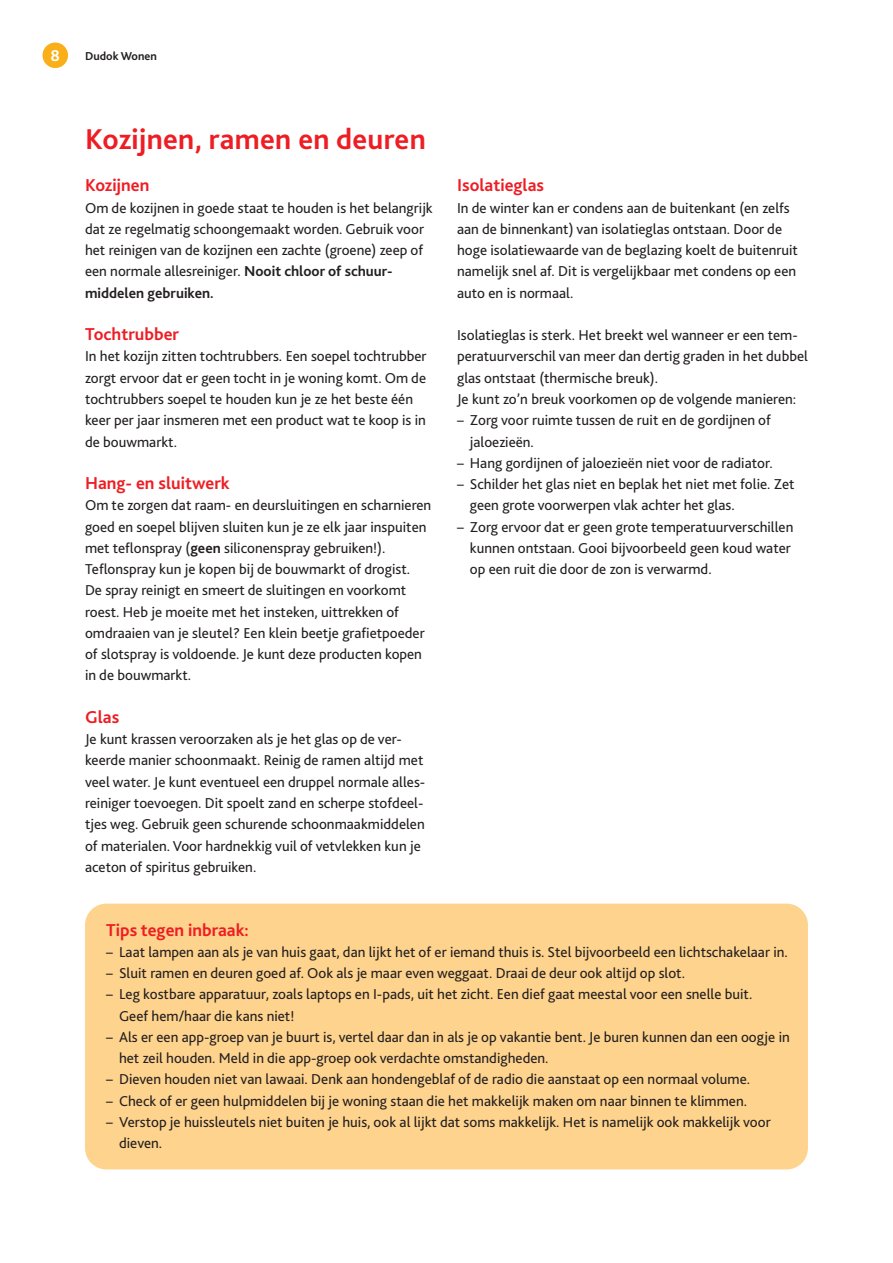
<style>
.page{position:relative;width:893px;height:1263px;background:#fff}
.page>*{position:absolute;margin:0;border:0;box-sizing:border-box;transform-origin:0 0}
.Hfdst_Bold{font:700 30px "Bliss";letter-spacing:.01em;color:#ee1d23}
.subsubkopje{font:700 18px "Bliss";color:#ee1d23}
.t1{font:700 16.5px "Bliss";color:#fff}
.Bodytekst{font:15px/21.3px "Bliss";color:#231f20}
.t2{font:700 12px "Bliss";color:#231f20}
.s1{font-weight:700}
</style>
<div class="page">
<div style="left:43px;top:43px;width:25px;height:25px;background:#faaf18;border-radius:50%"></div>
<div style="left:85px;top:904px;width:723px;height:265px;background:#fed38d;border-radius:21px"></div>
<p class="t1" style="left:51px;top:45px;width:11px">8</p>
<p class="t2" style="left:85px;top:49px;width:73px">Dudok Wonen</p>
<p class="Hfdst_Bold" style="left:85px;top:120px;width:342px">Kozijnen, ramen en deuren</p>
<p class="subsubkopje" style="left:85px;top:174px;width:66px">Kozijnen</p>
<p class="Bodytekst" style="left:85px;top:197px;width:349px">Om de kozijnen in goede staat te houden is het belangrijk dat ze regelmatig schoongemaakt worden. Gebruik voor het reinigen van de kozijnen een zachte (groene) zeep of een normale allesreiniger. <span class="s1">Nooit chloor of schuur&shy;middelen gebruiken.</span></p>
<p class="subsubkopje" style="left:85px;top:323px;width:96px">Tochtrubber</p>
<p class="Bodytekst" style="left:85px;top:346px;width:343px">In het kozijn zitten tochtrubbers. Een soepel tochtrubber zorgt ervoor dat er geen tocht in je woning komt. Om de tochtrubbers soepel te houden kun je ze het beste één keer per jaar insmeren met een product wat te koop is in de bouwmarkt.</p>
<p class="subsubkopje" style="left:85px;top:472px;width:146px">Hang- en sluitwerk</p>
<p class="Bodytekst" style="left:85px;top:495px;width:348px">Om te zorgen dat raam- en deursluitingen en scharnieren goed en soepel blijven sluiten kun je ze elk jaar inspuiten met teflonspray (<span class="s1">geen</span> siliconenspray gebruiken!).</p>
<p class="Bodytekst" style="left:85px;top:558px;width:341px">Teflonspray kun je kopen bij de bouwmarkt of drogist.<br>De spray reinigt en smeert de sluitingen en voorkomt roest. Heb je moeite met het insteken, uittrekken of omdraaien van je sleutel? Een klein beetje grafietpoeder of slotspray is voldoende. Je kunt deze producten kopen in de bouwmarkt.</p>
<p class="subsubkopje" style="left:85px;top:706px;width:36px">Glas</p>
<p class="Bodytekst" style="left:85px;top:728px;width:342px">Je kunt krassen veroorzaken als je het glas op de ver&shy;keerde manier schoonmaakt. Reinig de ramen altijd met veel water. Je kunt eventueel een druppel normale alles&shy;reiniger toevoegen. Dit spoelt zand en scherpe stofdeel&shy;tjes weg. Gebruik geen schurende schoonmaakmiddelen of materialen. Voor hardnekkig vuil of vetvlekken kun je aceton of spiritus gebruiken.</p>
<p class="subsubkopje" style="left:457px;top:174px;width:89px">Isolatieglas</p>
<p class="Bodytekst" style="left:457px;top:197px;width:342px">In de winter kan er condens aan de buitenkant (en zelfs aan de binnenkant) van isolatieglas ontstaan. Door de hoge isolatiewaarde van de beglazing koelt de buitenruit namelijk snel af. Dit is vergelijkbaar met condens op een auto en is normaal.</p>
<p class="Bodytekst" style="left:457px;top:324px;width:352px">Isolatieglas is sterk. Het breekt wel wanneer er een tem&shy;peratuurverschil van meer dan dertig graden in het dubbel glas ontstaat (thermische breuk).</p>
<p class="Bodytekst" style="left:457px;top:388px;width:341px">Je kunt zo’n breuk voorkomen op de volgende manieren:</p>
<p class="Bodytekst" style="left:470px;top:410px;width:302px;text-indent:-13px">– Zorg voor ruimte tussen de ruit en de gordijnen of jaloezieën.</p>
<p class="Bodytekst" style="left:457px;top:452px;width:317px">– Hang gordijnen of jaloezieën niet voor de radiator.</p>
<p class="Bodytekst" style="left:470px;top:473px;width:326px;text-indent:-13px">– Schilder het glas niet en beplak het niet met folie. Zet geen grote voorwerpen vlak achter het glas.</p>
<p class="Bodytekst" style="left:470px;top:516px;width:325px;text-indent:-13px">– Zorg ervoor dat er geen grote temperatuurverschillen kunnen ontstaan. Gooi bijvoorbeeld geen koud water op een ruit die door de zon is verwarmd.</p>
<p class="subsubkopje" style="left:106px;top:918px;width:144px">Tips tegen inbraak:</p>
<p class="Bodytekst" style="left:106px;top:941px;width:683px">– Laat lampen aan als je van huis gaat, dan lijkt het of er iemand thuis is. Stel bijvoorbeeld een lichtschakelaar in.</p>
<p class="Bodytekst" style="left:106px;top:962px;width:580px">– Sluit ramen en deuren goed af. Ook als je maar even weggaat. Draai de deur ook altijd op slot.</p>
<p class="Bodytekst" style="left:119px;top:984px;width:635px;text-indent:-13px">– Leg kostbare apparatuur, zoals laptops en I-pads, uit het zicht. Een dief gaat meestal voor een snelle buit.<br>Geef hem/haar die kans niet!</p>
<p class="Bodytekst" style="left:119px;top:1026px;width:672px;text-indent:-13px">– Als er een app-groep van je buurt is, vertel daar dan in als je op vakantie bent. Je buren kunnen dan een oogje in het zeil houden. Meld in die app-groep ook verdachte omstandigheden.</p>
<p class="Bodytekst" style="left:106px;top:1069px;width:645px">– Dieven houden niet van lawaai. Denk aan hondengeblaf of de radio die aanstaat op een normaal volume.</p>
<p class="Bodytekst" style="left:106px;top:1090px;width:642px">– Check of er geen hulpmiddelen bij je woning staan die het makkelijk maken om naar binnen te klimmen.</p>
<p class="Bodytekst" style="left:119px;top:1111px;width:653px;text-indent:-13px">– Verstop je huissleutels niet buiten je huis, ook al lijkt dat soms makkelijk. Het is namelijk ook makkelijk voor dieven.</p>
</div>
